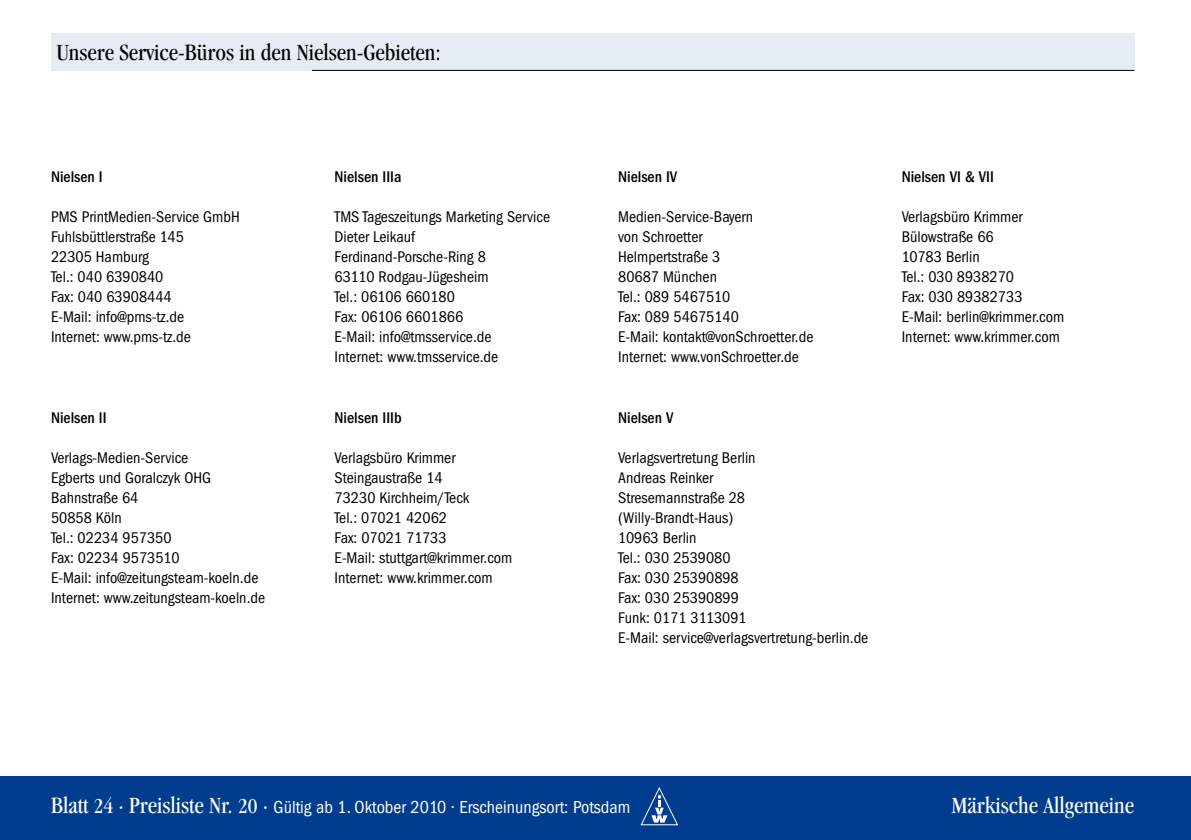
<style>
.page{position:relative;width:1191px;height:840px;background:#fff}
.page>*{position:absolute;margin:0;border:0;box-sizing:border-box;transform-origin:0 0}
.t1{font:condensed 24px "Garamond";color:#000}
.t2{font:condensed 24px "Garamond";color:#fff}
.t3{font:condensed 18px "Franklin Gothic";color:#fff}
.t4{font:condensed 16px/20px "Franklin Gothic";color:#000}
.t5{font:500 condensed 16px "Franklin Gothic";color:#000}
.s1{font-family:"Garamond";font-size:24px}
.s2{font-family:"Garamond";font-size:22px}
</style>
<div class="page">
<div style="left:51px;top:33px;width:1083px;height:37px;background:#e6ecf4"></div>
<hr style="left:312px;top:70px;width:822px;height:1px;background:#000">
<div style="left:0;top:775px;width:1191px;height:64px;background:#003d8f"></div>
<svg style="left:641px;top:787px;width:37px;height:37px"></svg>
<h1 class="t1" style="left:57px;top:39px;width:385px">Unsere Service-Büros in den Nielsen-Gebieten:</h1>
<p class="t5" style="left:51px;top:168px;width:53px">Nielsen I</p>
<p class="t4" style="left:51px;top:207px;width:190px">PMS PrintMedien-Service GmbH<br>Fuhlsbüttlerstraße 145<br>22305 Hamburg<br>Tel.: 040 6390840<br>Fax: 040 63908444<br>E-Mail: info@pms-tz.de<br>Internet: www.pms-tz.de</p>
<p class="t5" style="left:51px;top:408px;width:57px">Nielsen II</p>
<p class="t4" style="left:51px;top:447px;width:216px">Verlags-Medien-Service<br>Egberts und Goralczyk OHG<br>Bahnstraße 64<br>50858 Köln<br>Tel.: 02234 957350<br>Fax: 02234 9573510<br>E-Mail: info@zeitungsteam-koeln.de<br>Internet: www.zeitungsteam-koeln.de</p>
<p class="t5" style="left:334px;top:168px;width:68px">Nielsen IIIa</p>
<p class="t4" style="left:334px;top:207px;width:217px">TMS Tageszeitungs Marketing Service<br>Dieter Leikauf<br>Ferdinand-Porsche-Ring 8<br>63110 Rodgau-Jügesheim<br>Tel.: 06106 660180<br>Fax: 06106 6601866<br>E-Mail: info@tmsservice.de<br>Internet: www.tmsservice.de</p>
<p class="t5" style="left:335px;top:408px;width:69px">Nielsen IIIb</p>
<p class="t4" style="left:335px;top:447px;width:179px">Verlagsbüro Krimmer<br>Steingaustraße 14<br>73230 Kirchheim/Teck<br>Tel.: 07021 42062<br>Fax: 07021 71733<br>E-Mail: stuttgart@krimmer.com<br>Internet: www.krimmer.com</p>
<p class="t5" style="left:618px;top:168px;width:61px">Nielsen IV</p>
<p class="t4" style="left:618px;top:207px;width:197px">Medien-Service-Bayern<br>von Schroetter<br>Helmpertstraße 3<br>80687 München<br>Tel.: 089 5467510<br>Fax: 089 54675140<br>E-Mail: kontakt@vonSchroetter.de<br>Internet: www.vonSchroetter.de</p>
<p class="t5" style="left:618px;top:408px;width:57px">Nielsen V</p>
<p class="t4" style="left:618px;top:447px;width:252px">Verlagsvertretung Berlin<br>Andreas Reinker<br>Stresemannstraße 28<br>(Willy-Brandt-Haus)<br>10963 Berlin<br>Tel.: 030 2539080<br>Fax: 030 25390898<br>Fax: 030 25390899<br>Funk: 0171 3113091<br>E-Mail: service@verlagsvertretung-berlin.de</p>
<p class="t5" style="left:901px;top:168px;width:94px">Nielsen VI &amp; VII</p>
<p class="t4" style="left:901px;top:207px;width:164px">Verlagsbüro Krimmer<br>Bülowstraße 66<br>10783 Berlin<br>Tel.: 030 8938270<br>Fax: 030 89382733<br>E-Mail: berlin@krimmer.com<br>Internet: www.krimmer.com</p>
<p class="t3" style="left:51px;top:796px;width:581px"><span class="s1">Blatt</span> <span class="s2">24</span> <span class="s1">· Preisliste Nr.</span> <span class="s2">20</span> <span class="s1">·</span> Gültig ab 1. Oktober 2010 · Erscheinungsort: Potsdam</p>
<h1 class="t2" style="left:951px;top:791px;width:184px">Märkische Allgemeine</h1>
</div>
